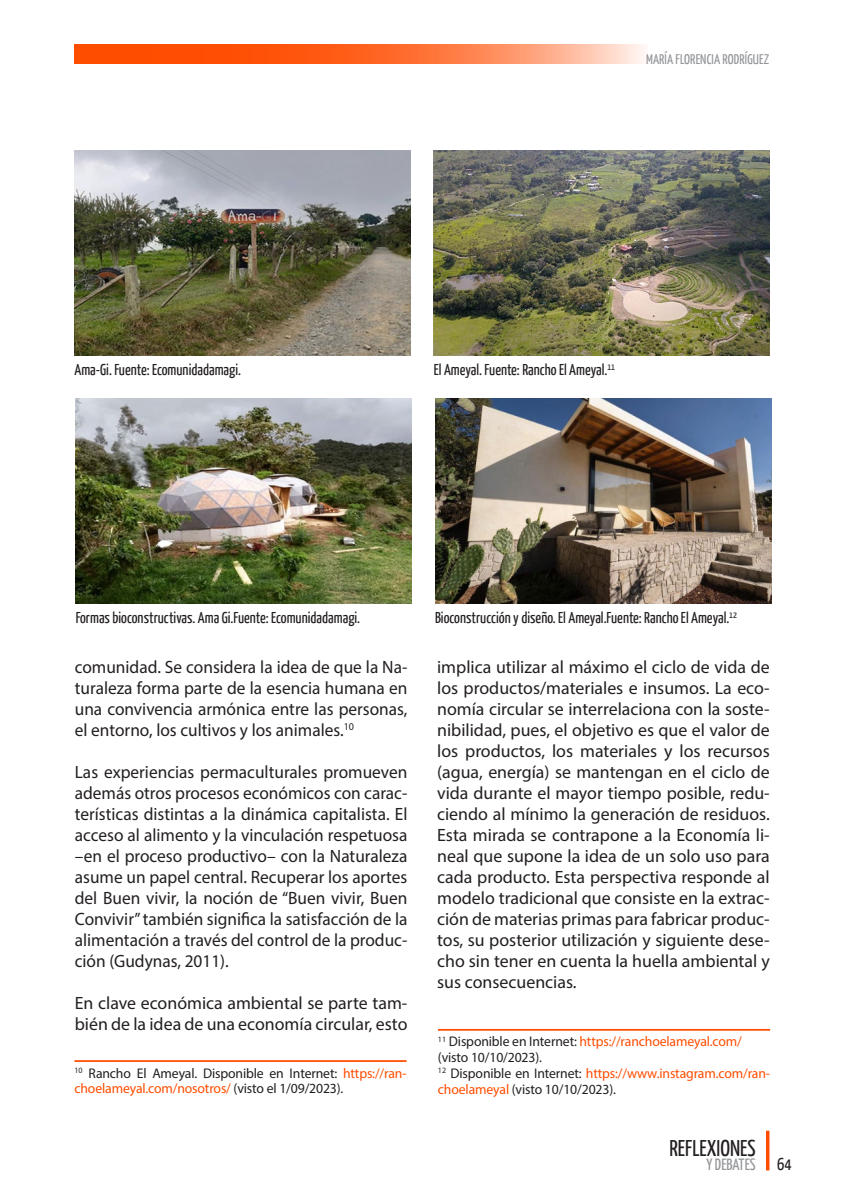
<style>
.page{position:relative;width:844px;height:1191px;background:#fff}
.page>*{position:absolute;margin:0;border:0;box-sizing:border-box;transform-origin:0 0}
.t1{font:22.75px "Yanone Kaffeesatz";color:#231f20}
.t2{font:17.85px/21px "Myriad Pro";color:#231f20;text-align:justify}
.t3{font:17.5px "Yanone Kaffeesatz";color:#231f20}
.t4{font:16.28px "Yanone Kaffeesatz";color:#939598}
.t5{font:15.75px "Yanone Kaffeesatz";color:#231f20}
.t6{font:14px/15.8px "Myriad Pro";letter-spacing:-.01em;color:#231f20}
.t7{font:14px "Yanone Kaffeesatz";letter-spacing:.01em;color:#939598}
.s1{color:#ff4d00}
</style>
<div class="page">
<img style="left:74px;top:150px;width:336px;height:206px">
<img style="left:76px;top:398px;width:335px;height:206px">
<img style="left:433px;top:150px;width:336px;height:206px">
<img style="left:435px;top:398px;width:335px;height:206px">
<hr style="left:74px;top:1060px;width:332px;height:2px;background:#ff4d00">
<hr style="left:438px;top:1029px;width:332px;height:1px;background:#ff4d00">
<svg style="left:766px;top:1130px;width:3px;height:40px"></svg>
<svg style="left:74px;top:45px;width:570px;height:19px;background:#ff753b"></svg>
<p class="t7" style="left:646px;top:50px;width:125px">MARÍA FLORENCIA RODRÍGUEZ</p>
<p class="t5" style="left:74px;top:359px;width:168px">Ama-Gi. Fuente: Ecomunidadamagi.</p>
<p class="t5" style="left:433px;top:359px;width:183px">El Ameyal. Fuente: Rancho El Ameyal.<sup>11</sup></p>
<p class="t5" style="left:76px;top:607px;width:286px">Formas bioconstructivas. Ama Gi.Fuente: Ecomunidadamagi.</p>
<p class="t2" style="left:75px;top:656px;width:334px">comunidad. Se considera la idea de que la Na&shy;turaleza forma parte de la esencia humana en una convivencia armónica entre las personas, el entorno, los cultivos y los animales.<sup>10</sup></p>
<p class="t2" style="left:75px;top:761px;width:334px">Las experiencias permaculturales promueven además otros procesos económicos con carac&shy;terísticas distintas a la dinámica capitalista. El acceso al alimento y la vinculación respetuosa –en el proceso productivo– con la Naturaleza asume un papel central. Recuperar los aportes del Buen vivir, la noción de “Buen vivir, Buen Convivir” también significa la satisfacción de la alimentación a través del control de la produc&shy;ción (Gudynas, 2011).</p>
<p class="t2" style="left:75px;top:992px;width:334px">En clave económica ambiental se parte tam&shy;bién de la idea de una economía circular, esto</p>
<p class="t6" style="left:74px;top:1064px;width:333px"><sup>10</sup> Rancho El Ameyal. Disponible en Internet: <span class="s1">https://ran&shy;choelameyal.com/nosotros/</span> (visto el 1/09/2023).</p>
<p class="t5" style="left:435px;top:607px;width:303px">Bioconstrucción y diseño. El Ameyal.Fuente: Rancho El Ameyal.<sup>12</sup></p>
<p class="t2" style="left:437px;top:656px;width:334px">implica utilizar al máximo el ciclo de vida de los productos/materiales e insumos. La eco&shy;nomía circular se interrelaciona con la soste&shy;nibilidad, pues, el objetivo es que el valor de los productos, los materiales y los recursos (agua, energía) se mantengan en el ciclo de vida durante el mayor tiempo posible, redu&shy;ciendo al mínimo la generación de residuos.<br>Esta mirada se contrapone a la Economía li&shy;neal que supone la idea de un solo uso para cada producto. Esta perspectiva responde al modelo tradicional que consiste en la extrac&shy;ción de materias primas para fabricar produc&shy;tos, su posterior utilización y siguiente dese&shy;cho sin tener en cuenta la huella ambiental y sus consecuencias.</p>
<p class="t6" style="left:438px;top:1033px;width:333px"><sup>11</sup> Disponible en Internet: <span class="s1">https://ranchoelameyal.com/ </span>(visto 10/10/2023).<br><sup>12</sup> Disponible en Internet: <span class="s1">https://www.instagram.com/ran&shy;choelameyal</span> (visto 10/10/2023).</p>
<p class="t1" style="left:669px;top:1133px;width:88px">REFLEXIONES</p>
<p class="t4" style="left:706px;top:1154px;width:51px">Y DEBATES</p>
<p class="t3" style="left:776px;top:1153px;width:16px">64</p>
</div>
